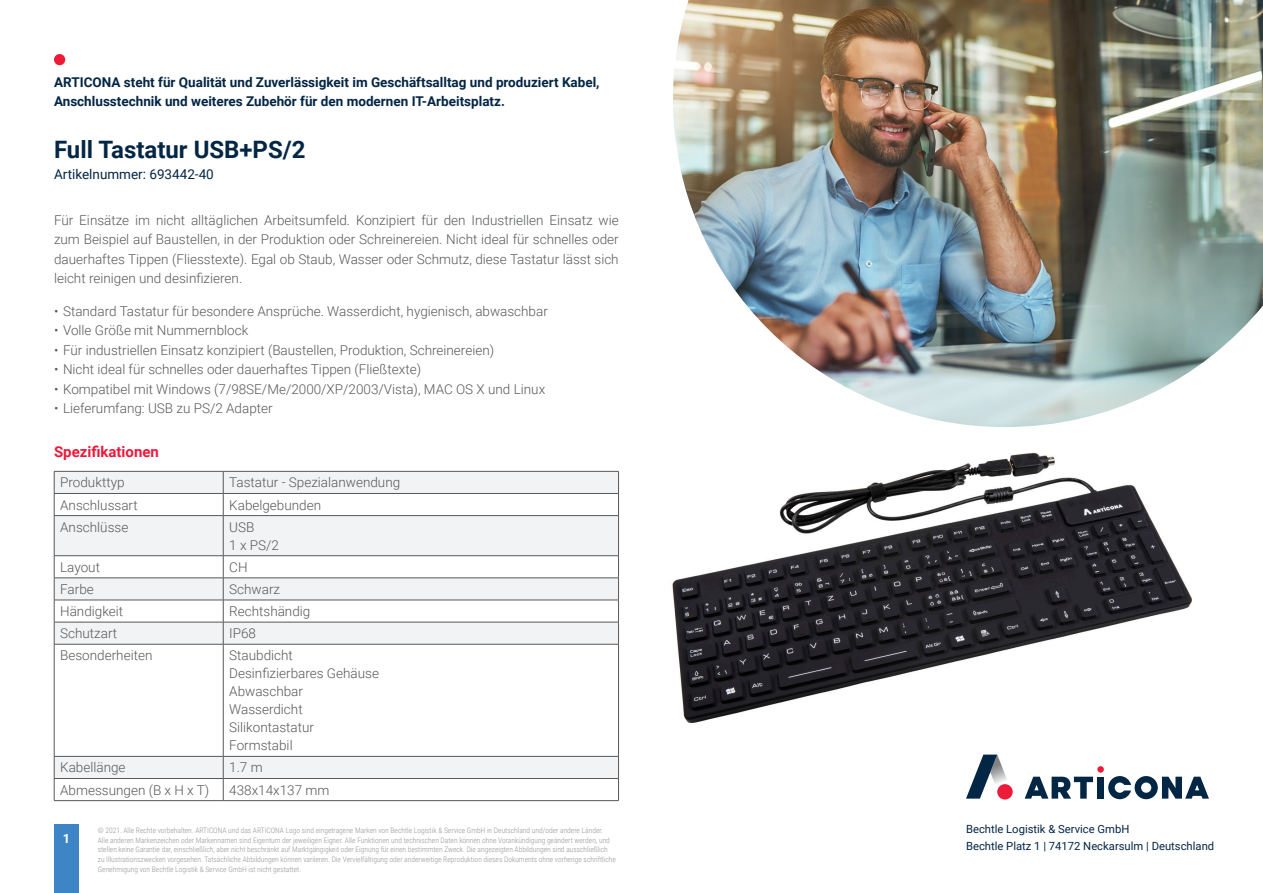
<style>
.page{position:relative;width:1263px;height:893px;background:#fff}
.page>*{position:absolute;margin:0;border:0;box-sizing:border-box;transform-origin:0 0}
.t1{font:700 24px "Roboto";color:#042645}
.t2{font:700 15px "Roboto";color:#ed1a3a}
.t3{font:300 13.5px/18px "Roboto";color:#57585a}
.t4{font:700 13.5px/19.5px "Roboto";color:#042645}
.t5{font:13.5px "Roboto";color:#042645}
.t6{font:700 12.75px "Roboto";color:#fff}
.t7{font:11.25px/16.5px "Roboto";color:#042645}
.t8{font:300 7.5px/9.8px "Roboto Condensed";color:#939598}
</style>
<div class="page">
<img style="left:672px;top:453px;width:520px;height:271px">
<div style="left:54px;top:825px;width:25px;height:68px;background:#3e85c5"></div>
<div style="left:54px;top:54px;width:11px;height:11px;background:#ed1a3a;border-radius:50%"></div>
<div style="left:1097px;top:766px;width:7px;height:7px;background:#ed1a3a;border-radius:50%"></div>
<svg style="left:1025px;top:777px;width:68px;height:22px"></svg>
<div style="left:1097px;top:777px;width:7px;height:22px;background:#042645"></div>
<svg style="left:1108px;top:776px;width:101px;height:23px"></svg>
<svg style="left:966px;top:755px;width:47px;height:44px"></svg>
<div style="left:997px;top:784px;width:16px;height:15px;background:#ed1a3a;border-radius:50%"></div>
<img style="left:673px;top:0;width:590px;height:427px">
<svg style="left:55px;top:516px;width:563px;height:262px"></svg>
<svg style="left:54px;top:471px;width:565px;height:44px"></svg>
<hr style="left:54px;top:515px;width:169px;height:1px;background:#57585a">
<hr style="left:54px;top:516px;width:1px;height:39px;background:#57585a">
<hr style="left:223px;top:515px;width:396px;height:1px;background:#57585a">
<hr style="left:223px;top:516px;width:1px;height:39px;background:#57585a">
<hr style="left:618px;top:516px;width:1px;height:39px;background:#57585a">
<hr style="left:54px;top:555px;width:169px;height:1px;background:#57585a">
<hr style="left:223px;top:555px;width:396px;height:1px;background:#57585a">
<hr style="left:54px;top:578px;width:169px;height:1px;background:#57585a">
<hr style="left:223px;top:578px;width:396px;height:1px;background:#57585a">
<hr style="left:54px;top:600px;width:169px;height:1px;background:#57585a">
<hr style="left:223px;top:600px;width:396px;height:1px;background:#57585a">
<hr style="left:54px;top:622px;width:169px;height:1px;background:#57585a">
<svg style="left:54px;top:556px;width:1px;height:88px"></svg>
<hr style="left:223px;top:622px;width:396px;height:1px;background:#57585a">
<svg style="left:223px;top:556px;width:1px;height:88px"></svg>
<svg style="left:618px;top:556px;width:1px;height:88px"></svg>
<hr style="left:54px;top:644px;width:169px;height:1px;background:#57585a">
<hr style="left:54px;top:644px;width:1px;height:112px;background:#57585a">
<hr style="left:223px;top:644px;width:396px;height:1px;background:#57585a">
<hr style="left:223px;top:644px;width:1px;height:112px;background:#57585a">
<hr style="left:618px;top:644px;width:1px;height:112px;background:#57585a">
<hr style="left:54px;top:756px;width:169px;height:1px;background:#57585a">
<hr style="left:223px;top:756px;width:396px;height:1px;background:#57585a">
<hr style="left:54px;top:778px;width:169px;height:1px;background:#57585a">
<svg style="left:54px;top:756px;width:1px;height:44px"></svg>
<hr style="left:223px;top:778px;width:396px;height:1px;background:#57585a">
<svg style="left:223px;top:756px;width:1px;height:44px"></svg>
<svg style="left:618px;top:756px;width:1px;height:44px"></svg>
<hr style="left:54px;top:800px;width:169px;height:1px;background:#57585a">
<hr style="left:223px;top:800px;width:396px;height:1px;background:#57585a">
<p class="t4" style="left:54px;top:72px;width:547px">ARTICONA steht für Qualität und Zuverlässigkeit im Geschäftsalltag und produziert Kabel,<br>Anschlusstechnik und weiteres Zubehör für den modernen IT-Arbeitsplatz.</p>
<h1 class="t1" style="left:54px;top:133px;width:253px">Full Tastatur USB+PS/2</h1>
<p class="t5" style="left:54px;top:165px;width:161px">Artikelnummer: 693442-40</p>
<p class="t3" style="left:54px;top:210px;width:566px;line-height:19.5px;text-align:justify">Für Einsätze im nicht alltäglichen Arbeitsumfeld. Konzipiert für den Industriellen Einsatz wie zum Beispiel auf Baustellen, in der Produktion oder Schreinereien. Nicht ideal für schnelles oder dauerhaftes Tippen (Fliesstexte). Egal ob Staub, Wasser oder Schmutz, diese Tastatur lässt sich leicht reinigen und desinfizieren.</p>
<p class="t3" style="left:54px;top:301px;width:495px">• Standard Tastatur für besondere Ansprüche. Wasserdicht, hygienisch, abwaschbar</p>
<p class="t3" style="left:54px;top:321px;width:196px">• Volle Größe mit Nummernblock</p>
<p class="t3" style="left:54px;top:340px;width:442px">• Für industriellen Einsatz konzipiert (Baustellen, Produktion, Schreinereien)</p>
<p class="t3" style="left:54px;top:360px;width:369px">• Nicht ideal für schnelles oder dauerhaftes Tippen (Fließtexte)</p>
<p class="t3" style="left:54px;top:379px;width:493px">• Kompatibel mit Windows (7/98SE/Me/2000/XP/2003/Vista), MAC OS X und Linux</p>
<p class="t3" style="left:54px;top:399px;width:220px">• Lieferumfang: USB zu PS/2 Adapter</p>
<p class="t2" style="left:54px;top:441px;width:106px">Spezifikationen</p>
<p class="t3" style="left:60px;top:473px;width:66px">Produkttyp</p>
<p class="t3" style="left:229px;top:473px;width:172px">Tastatur - Spezialanwendung</p>
<p class="t3" style="left:60px;top:495px;width:79px">Anschlussart</p>
<p class="t3" style="left:229px;top:495px;width:93px">Kabelgebunden</p>
<p class="t3" style="left:60px;top:517px;width:70px">Anschlüsse</p>
<p class="t3" style="left:229px;top:517px;width:51px">USB<br>1 x PS/2</p>
<p class="t3" style="left:60px;top:558px;width:41px">Layout</p>
<p class="t3" style="left:229px;top:558px;width:20px">CH</p>
<p class="t3" style="left:60px;top:580px;width:35px">Farbe</p>
<p class="t3" style="left:229px;top:580px;width:52px">Schwarz</p>
<p class="t3" style="left:60px;top:602px;width:65px">Händigkeit</p>
<p class="t3" style="left:229px;top:602px;width:83px">Rechtshändig</p>
<p class="t3" style="left:60px;top:624px;width:59px">Schutzart</p>
<p class="t3" style="left:229px;top:624px;width:28px">IP68</p>
<p class="t3" style="left:60px;top:646px;width:94px">Besonderheiten</p>
<p class="t3" style="left:229px;top:646px;width:151px">Staubdicht<br>Desinfizierbares Gehäuse<br>Abwaschbar<br>Wasserdicht<br>Silikontastatur<br>Formstabil</p>
<p class="t3" style="left:60px;top:758px;width:67px">Kabellänge</p>
<p class="t3" style="left:229px;top:758px;width:35px">1.7 m</p>
<p class="t3" style="left:60px;top:780px;width:151px">Abmessungen (B x H x T)</p>
<p class="t3" style="left:229px;top:780px;width:102px">438x14x137 mm</p>
<p class="t6" style="left:63px;top:829px;width:9px">1</p>
<p class="t8" style="left:98px;top:825px;width:520px">© 2021. Alle Rechte vorbehalten. ARTICONA und das ARTICONA Logo sind eingetragene Marken von Bechtle Logistik &amp; Service GmbH in Deutschland und/oder andere Länder.<br>Alle anderen Markenzeichen oder Markennamen sind Eigentum der jeweiligen Eigner. Alle Funktionen und technischen Daten können ohne Vorankündigung geändert werden, und stellen keine Garantie dar, einschließlich, aber nicht beschränkt auf Marktgängigkeit oder Eignung für einen bestimmten Zweck. Die angezeigten Abbildungen sind ausschließlich zu Illustrationszwecken vorgesehen. Tatsächliche Abbildungen können variieren. Die Vervielfältigung oder anderweitige Reproduktion dieses Dokuments ohne vorherige schriftliche Genehmigung von Bechtle Logistik &amp; Service GmbH ist nicht gestattet.</p>
<p class="t7" style="left:966px;top:821px;width:250px">Bechtle Logistik &amp; Service GmbH<br>Bechtle Platz 1 | 74172 Neckarsulm | Deutschland</p>
</div>
